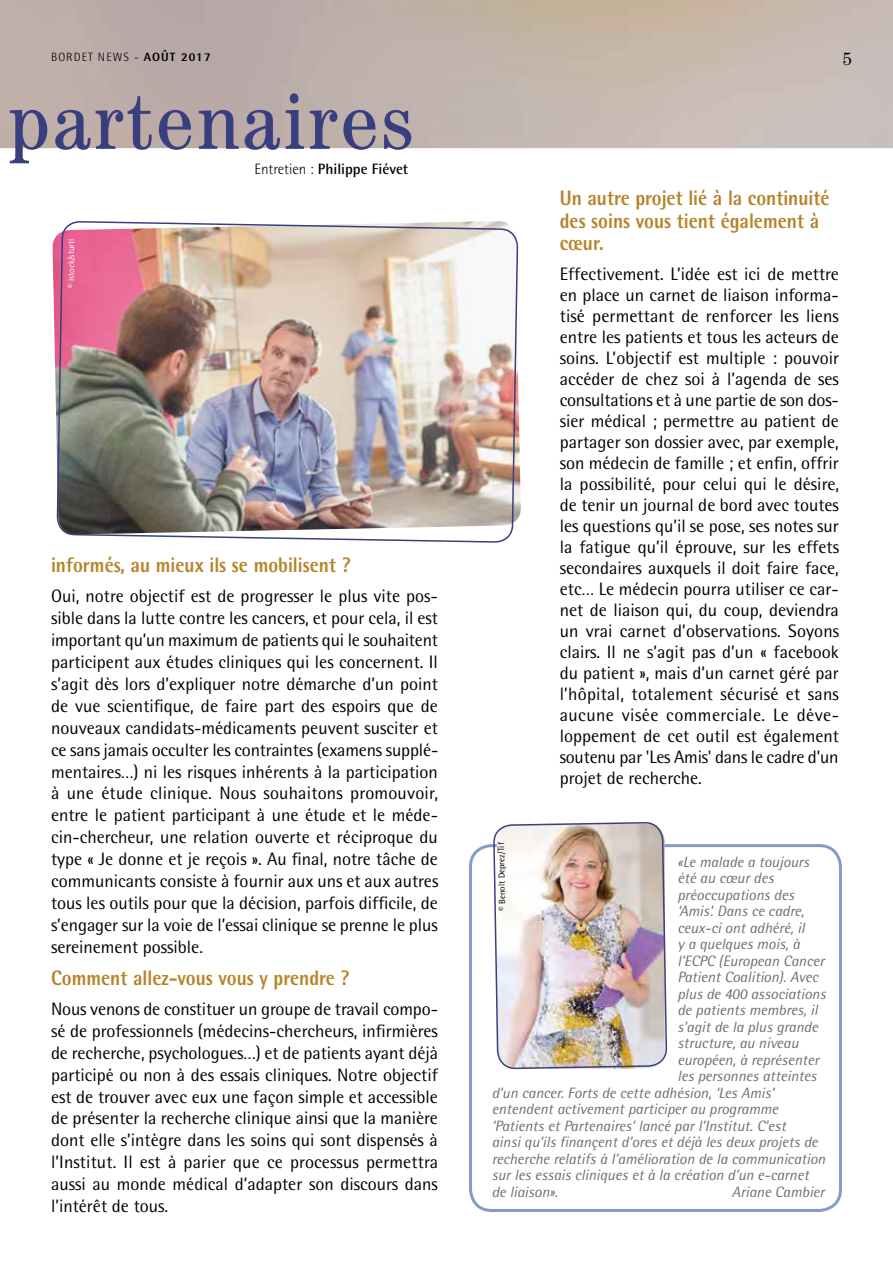
<style>
.page{position:relative;width:893px;height:1263px;background:#fff}
.page>*{position:absolute;margin:0;border:0;box-sizing:border-box;transform-origin:0 0}
.t1{font:condensed 79.5px "Century";letter-spacing:.03em;color:#393f7e;scale:1.08 1}
.t2{font:800 21px/22.5px "Rotis Semi Sans";color:#b7842c;scale:.9 1}
.t3{font:18px/21.9px "Rotis Semi Sans";color:#000;text-align:justify}
.t4{font:18px "Century";color:#000}
.t5{font:italic 15px "Rotis Semi Sans";color:#6e6e6e}
.t6{font:700 15px "Rotis Semi Sans";color:#000}
.t7{font:300 12px "Rotis Semi Sans";letter-spacing:.09em;color:#000}
.t8{font:9px "Rotis Semi Sans";color:#000}
.t9{font:9px "Rotis Semi Sans";color:#fff}
.s1{font-weight:800}
.s2{font-weight:300}
</style>
<div class="page">
<svg style="left:0;top:0;width:893px;height:149px;background:#c2b4ad"></svg>
<img style="left:56px;top:75px;width:463px;height:468px">
<div style="left:469px;top:844px;width:373px;height:368px;border:3px solid #859bcd;border-radius:21px"></div>
<img style="left:492px;top:822px;width:176px;height:247px">
<p class="t7" style="left:51px;top:50px;width:161px">BORDET NEWS - <span class="s1">AOÛT 2017</span></p>
<h1 class="t1" style="left:9px;top:75px;width:376px">partenaires</h1>
<p class="t6" style="left:254px;top:160px;width:155px"><span class="s2">Entretien :</span> Philippe Fiévet</p>
<p class="t9" style="left:66px;top:288px;width:51px;rotate:-90deg">© istock/sturti</p>
<p class="t2" style="left:51px;top:553px;width:334px">informés, au mieux ils se mobilisent ?</p>
<p class="t3" style="left:51px;top:585px;width:389px">Oui, notre objectif est de progresser le plus vite pos&shy;sible dans la lutte contre les cancers, et pour cela, il est important qu’un maximum de patients qui le souhaitent participent aux études cliniques qui les concernent. Il s’agit dès lors d’expliquer notre démarche d’un point de vue scientifique, de faire part des espoirs que de nouveaux candidats-médicaments peuvent susciter et ce sans jamais occulter les contraintes (examens supplé&shy;mentaires…) ni les risques inhérents à la participation à une étude clinique. Nous souhaitons promouvoir, entre le patient participant à une étude et le méde&shy;cin-chercheur, une relation ouverte et réciproque du type « Je donne et je reçois ». Au final, notre tâche de communicants consiste à fournir aux uns et aux autres tous les outils pour que la décision, parfois difficile, de s’engager sur la voie de l’essai clinique se prenne le plus sereinement possible.</p>
<p class="t2" style="left:51px;top:966px;width:333px">Comment allez-vous vous y prendre ?</p>
<p class="t3" style="left:51px;top:998px;width:389px">Nous venons de constituer un groupe de travail compo&shy;sé de professionnels (médecins-chercheurs, infirmières de recherche, psychologues…) et de patients ayant déjà participé ou non à des essais cliniques. Notre objectif est de trouver avec eux une façon simple et accessible de présenter la recherche clinique ainsi que la manière dont elle s’intègre dans les soins qui sont dispensés à l’Institut. Il est à parier que ce processus permettra aussi au monde médical d’adapter son discours dans l’intérêt de tous.</p>
<p class="t4" style="left:843px;top:49px;width:10px">5</p>
<p class="t2" style="left:560px;top:186px;width:301px">Un autre projet lié à la continuité des soins vous tient également à cœur.</p>
<p class="t3" style="left:560px;top:263px;width:281px;line-height:21px">Effectivement. L’idée est ici de mettre en place un carnet de liaison informa&shy;tisé permettant de renforcer les liens entre les patients et tous les acteurs de soins. L’objectif est multiple : pouvoir accéder de chez soi à l’agenda de ses consultations et à une partie de son dos&shy;sier médical ; permettre au patient de partager son dossier avec, par exemple, son médecin de famille ; et enfin, offrir la possibilité, pour celui qui le désire, de tenir un journal de bord avec toutes les questions qu’il se pose, ses notes sur la fatigue qu’il éprouve, sur les effets secondaires auxquels il doit faire face, etc… Le médecin pourra utiliser ce car&shy;net de liaison qui, du coup, deviendra un vrai carnet d’observations. Soyons clairs. Il ne s’agit pas d’un « facebook du patient », mais d’un carnet géré par l’hôpital, totalement sécurisé et sans aucune visée commerciale. Le déve&shy;loppement de cet outil est également soutenu par 'Les Amis' dans le cadre d’un projet de recherche.</p>
<p class="t8" style="left:497px;top:911px;width:70px;rotate:-91deg">© Benoît Deprez/Tif</p>
<p class="t5" style="left:677px;top:852px;width:133px">«Le malade a toujours</p>
<p class="t5" style="left:677px;top:869px;width:98px">été au cœur des</p>
<p class="t5" style="left:677px;top:885px;width:118px">préoccupations des</p>
<p class="t5" style="left:677px;top:902px;width:128px">‘Amis’. Dans ce cadre,</p>
<p class="t5" style="left:677px;top:918px;width:129px">ceux-ci ont adhéré, il</p>
<p class="t5" style="left:677px;top:935px;width:124px">y a quelques mois, à</p>
<p class="t5" style="left:677px;top:951px;width:148px">l’ECPC (European Cancer</p>
<p class="t5" style="left:677px;top:968px;width:142px">Patient Coalition). Avec</p>
<p class="t5" style="left:677px;top:984px;width:150px">plus de 400 associations</p>
<p class="t5" style="left:677px;top:1001px;width:142px">de patients membres, il</p>
<p class="t5" style="left:677px;top:1017px;width:142px">s’agit de la plus grande</p>
<p class="t5" style="left:677px;top:1034px;width:123px">structure, au niveau</p>
<p class="t5" style="left:677px;top:1050px;width:143px">européen, à représenter</p>
<p class="t5" style="left:677px;top:1067px;width:141px">les personnes atteintes</p>
<p class="t5" style="left:492px;top:1083px;width:284px">d’un cancer. Forts de cette adhésion, ‘Les Amis’</p>
<p class="t5" style="left:492px;top:1100px;width:288px">entendent activement participer au programme</p>
<p class="t5" style="left:492px;top:1116px;width:296px">‘Patients et Partenaires’ lancé par l’Institut. C’est</p>
<p class="t5" style="left:492px;top:1133px;width:328px">ainsi qu’ils finançent d’ores et déjà les deux projets de</p>
<p class="t5" style="left:492px;top:1149px;width:335px">recherche relatifs à l’amélioration de la communication</p>
<p class="t5" style="left:492px;top:1166px;width:319px">sur les essais cliniques et à la création d’un e-carnet</p>
<p class="t5" style="left:492px;top:1182px;width:68px">de liaison».</p>
<p class="t5" style="left:732px;top:1182px;width:94px">Ariane Cambier</p>
</div>
